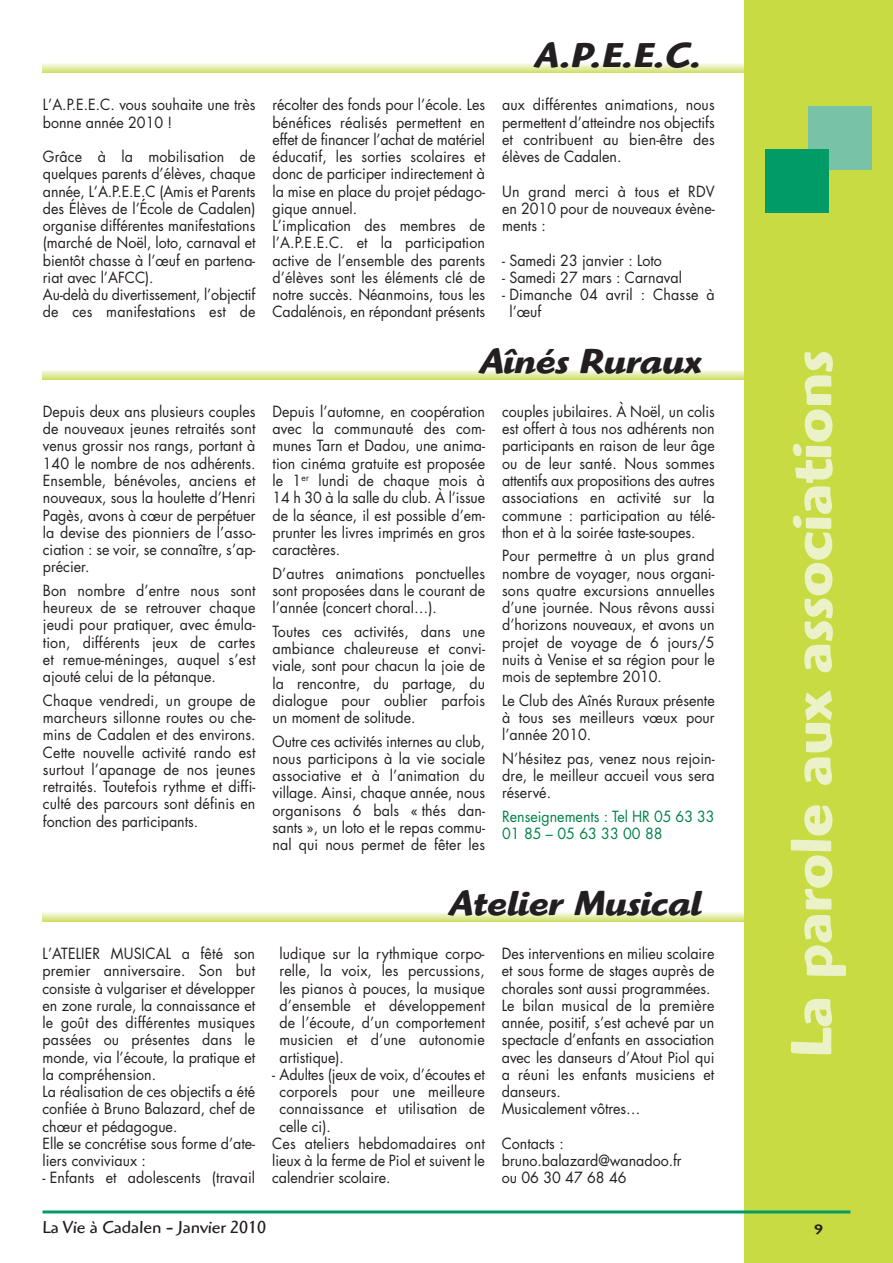
<style>
.page{position:relative;width:893px;height:1263px;background:#fff}
.page>*{position:absolute;margin:0;border:0;box-sizing:border-box;transform-origin:0 0}
.t1{font:700 60px "Highlander";color:#ecf2c7}
.t2{font:italic 700 36px "Highlander";color:#231f20}
.t3{font:18px "Highlander";color:#231f20}
.t4{font:15px/17.2px "Futura";color:#231f20;text-align:justify;scale:.95 1}
.t5{font:15px/17.2px "Futura";color:#008247;scale:.95 1}
.t6{font:500 14.1px "Highlander";color:#231f20;scale:1.28 1}
</style>
<div class="page">
<svg style="left:43px;top:913px;width:701px;height:8px;background:#e3eba9"></svg>
<svg style="left:43px;top:370px;width:701px;height:9px;background:#e5edaf"></svg>
<svg style="left:43px;top:64px;width:701px;height:8px;background:#e4ecab"></svg>
<div style="left:744px;top:0;width:148px;height:1263px;background:#c9db43"></div>
<hr style="left:43px;top:1210px;width:807px;height:3px;background:#009b67">
<div style="left:808px;top:106px;width:64px;height:64px;background:#78c3a8"></div>
<div style="left:765px;top:149px;width:64px;height:64px;background:#009b67"></div>
<p class="t4" style="left:43px;top:97px;width:225px">L’A.P.E.E.C. vous souhaite une très bonne année 2010 !</p>
<p class="t4" style="left:43px;top:149px;width:225px;text-align:left">Grâce à la mobilisation de quelques parents d’élèves, chaque année, L’A.P.E.E.C (Amis et Parents des Élèves de l’École de Cadalen) organise différentes manifestations (marché de Noël, loto, carnaval et bientôt chasse à l’œuf en partena&shy;riat avec l’AFCC).<br>Au-delà du divertissement, l’objectif de ces manifestations est de</p>
<p class="t4" style="left:43px;top:404px;width:225px">Depuis deux ans plusieurs couples de nouveaux jeunes retraités sont venus grossir nos rangs, portant à 140 le nombre de nos adhérents.<br>Ensemble, bénévoles, anciens et nouveaux, sous la houlette d’Henri Pagès, avons à cœur de perpétuer la devise des pionniers de l’asso&shy;ciation : se voir, se connaître, s’ap&shy;précier.</p>
<p class="t4" style="left:43px;top:583px;width:225px">Bon nombre d’entre nous sont heureux de se retrouver chaque jeudi pour pratiquer, avec émula&shy;tion, différents jeux de cartes et remue-méninges, auquel s’est ajouté celui de la pétanque.</p>
<p class="t4" style="left:43px;top:693px;width:225px">Chaque vendredi, un groupe de marcheurs sillonne routes ou che&shy;mins de Cadalen et des environs.<br>Cette nouvelle activité rando est surtout l’apanage de nos jeunes retraités. Toutefois rythme et diffi&shy;culté des parcours sont définis en fonction des participants.</p>
<p class="t4" style="left:43px;top:946px;width:225px;text-align:left">L’ATELIER MUSICAL a fêté son premier anniversaire. Son but consiste à vulgariser et développer en zone rurale, la connaissance et le goût des différentes musiques passées ou présentes dans le monde, via l’écoute, la pratique et la compréhension.<br>La réalisation de ces objectifs a été confiée à Bruno Balazard, chef de chœur et pédagogue.<br>Elle se concrétise sous forme d’ate&shy;liers conviviaux :</p>
<p class="t4" style="left:43px;top:1170px;width:225px">- Enfants et adolescents (travail</p>
<h2 class="t2" style="left:535px;top:35px;width:168px">A.P.E.E.C.</h2>
<p class="t4" style="left:272px;top:97px;width:225px;text-align:left">récolter des fonds pour l’école. Les bénéfices réalisés permettent en effet de financer l’achat de matériel éducatif, les sorties scolaires et donc de participer indirectement à la mise en place du projet pédago&shy;gique annuel.<br>L’implication des membres de l’A.P.E.E.C. et la participation active de l’ensemble des parents d’élèves sont les éléments clé de notre succès. Néanmoins, tous les<br>Cadalénois, en répondant présents</p>
<p class="t4" style="left:502px;top:97px;width:225px">aux différentes animations, nous permettent d’atteindre nos objectifs et contribuent au bien-être des élèves de Cadalen.</p>
<p class="t4" style="left:502px;top:184px;width:225px">Un grand merci à tous et RDV en 2010 pour de nouveaux évène&shy;ments :</p>
<p class="t4" style="left:502px;top:253px;width:170px">- Samedi 23 janvier : Loto</p>
<p class="t4" style="left:502px;top:270px;width:191px">- Samedi 27 mars : Carnaval</p>
<p class="t4" style="left:509px;top:287px;width:218px;text-indent:-7px">- Dimanche 04 avril : Chasse à l’œuf</p>
<h2 class="t2" style="left:480px;top:342px;width:223px">Aînés Ruraux</h2>
<p class="t4" style="left:272px;top:404px;width:225px">Depuis l’automne, en coopération avec la communauté des com&shy;munes Tarn et Dadou, une anima&shy;tion cinéma gratuite est proposée le 1<sup>er</sup> lundi de chaque mois à 14 h 30 à la salle du club. À l’issue de la séance, il est possible d’em&shy;prunter les livres imprimés en gros caractères.</p>
<p class="t4" style="left:272px;top:566px;width:225px">D’autres animations ponctuelles sont proposées dans le courant de l’année (concert choral…).</p>
<p class="t4" style="left:272px;top:624px;width:225px">Toutes ces activités, dans une ambiance chaleureuse et convi&shy;viale, sont pour chacun la joie de la rencontre, du partage, du dialogue pour oublier parfois un moment de solitude.</p>
<p class="t4" style="left:272px;top:734px;width:225px">Outre ces activités internes au club, nous participons à la vie sociale associative et à l’animation du village. Ainsi, chaque année, nous organisons 6 bals « thés dan&shy;sants », un loto et le repas commu&shy;nal qui nous permet de fêter les</p>
<p class="t4" style="left:502px;top:404px;width:225px">couples jubilaires. À Noël, un colis est offert à tous nos adhérents non participants en raison de leur âge ou de leur santé. Nous sommes attentifs aux propositions des autres associations en activité sur la commune : participation au télé&shy;thon et à la soirée taste-soupes.</p>
<p class="t4" style="left:502px;top:548px;width:225px">Pour permettre à un plus grand nombre de voyager, nous organi&shy;sons quatre excursions annuelles d’une journée. Nous rêvons aussi d’horizons nouveaux, et avons un projet de voyage de 6 jours/5 nuits à Venise et sa région pour le mois de septembre 2010.</p>
<p class="t4" style="left:502px;top:693px;width:225px">Le Club des Aînés Ruraux présente à tous ses meilleurs vœux pour l’année 2010.</p>
<p class="t4" style="left:502px;top:751px;width:225px">N’hésitez pas, venez nous rejoin&shy;dre, le meilleur accueil vous sera réservé.</p>
<p class="t5" style="left:502px;top:809px;width:225px">Renseignements : Tel HR 05 63 33<br>01 85 – 05 63 33 00 88</p>
<h2 class="t2" style="left:450px;top:884px;width:253px">Atelier Musical</h2>
<p class="t4" style="left:279px;top:946px;width:218px">ludique sur la rythmique corpo&shy;relle, la voix, les percussions, les pianos à pouces, la musique d’ensemble et développement de l’écoute, d’un comportement musicien et d’une autonomie artistique).</p>
<p class="t4" style="left:272px;top:1067px;width:225px">- Adultes (jeux de voix, d’écoutes et</p>
<p class="t4" style="left:279px;top:1084px;width:218px">corporels pour une meilleure</p>
<p class="t4" style="left:279px;top:1101px;width:218px">connaissance et utilisation de</p>
<p class="t4" style="left:279px;top:1119px;width:56px">celle ci).</p>
<p class="t4" style="left:272px;top:1136px;width:225px">Ces ateliers hebdomadaires ont</p>
<p class="t4" style="left:272px;top:1153px;width:225px">lieux à la ferme de Piol et suivent le</p>
<p class="t4" style="left:272px;top:1170px;width:126px">calendrier scolaire.</p>
<p class="t4" style="left:502px;top:946px;width:225px;text-align:left">Des interventions en milieu scolaire et sous forme de stages auprès de chorales sont aussi programmées.<br>Le bilan musical de la première année, positif, s’est achevé par un spectacle d’enfants en association avec les danseurs d’Atout Piol qui a réuni les enfants musiciens et danseurs.<br>Musicalement vôtres…</p>
<p class="t4" style="left:502px;top:1136px;width:191px;text-align:left">Contacts : bruno.balazard@wanadoo.fr ou 06 30 47 68 46</p>
<h1 class="t1" style="left:790px;top:1057px;width:708px;rotate:-90deg">La parole aux associations</h1>
<p class="t3" style="left:43px;top:1220px;width:225px">La Vie à Cadalen - Janvier 2010</p>
<p class="t6" style="left:814px;top:1221px;width:9px">9</p>
</div>
